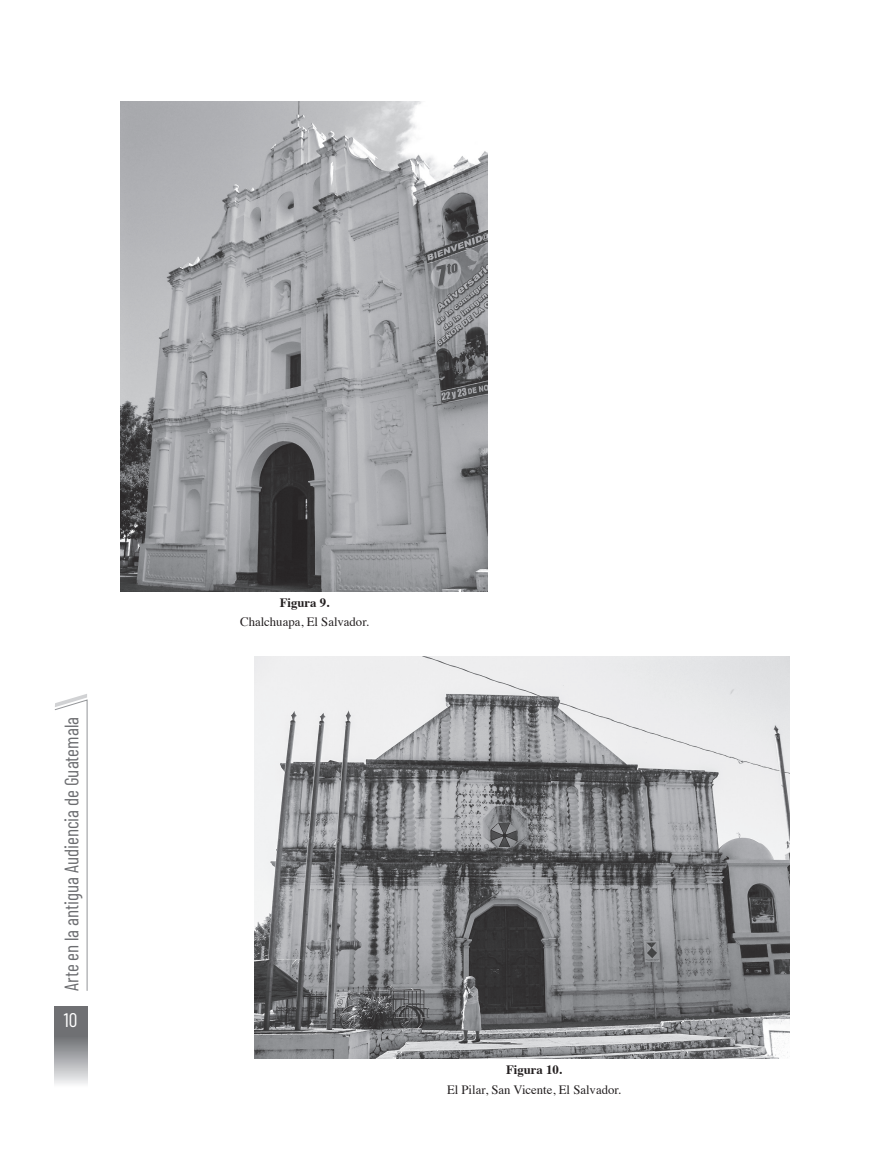
<style>
.page{position:relative;width:891px;height:1161px;background:#fff}
.page>*{position:absolute;margin:0;border:0;box-sizing:border-box;transform-origin:0 0}
.t1{font:19.5px "Barlow Condensed";color:#6c6d70}
.t2{font:19.5px "Barlow Condensed";color:#fff}
.t3{font:12.75px "Times";color:#231f20}
.t4{font:700 12.75px "Times";color:#231f20}
</style>
<div class="page">
<svg style="left:54px;top:1006px;width:34px;height:78px;background:#96979a"></svg>
<svg style="left:54px;top:694px;width:34px;height:297px"></svg>
<img style="left:254px;top:657px;width:536px;height:402px">
<img style="left:120px;top:101px;width:368px;height:490px">
<h1 class="t1" style="left:58px;top:991px;width:275px;rotate:-90deg">Arte en la antigua Audiencia de Guatemala</h1>
<h1 class="t2" style="left:64px;top:1006px;width:15px">10</h1>
<p class="t4" style="left:280px;top:590px;width:51px">Figura 9.</p>
<p class="t3" style="left:240px;top:610px;width:130px">Chalchuapa, El Salvador.</p>
<p class="t4" style="left:506px;top:1058px;width:57px">Figura 10.</p>
<p class="t3" style="left:447px;top:1077px;width:176px">El Pilar, San Vicente, El Salvador.</p>
</div>
